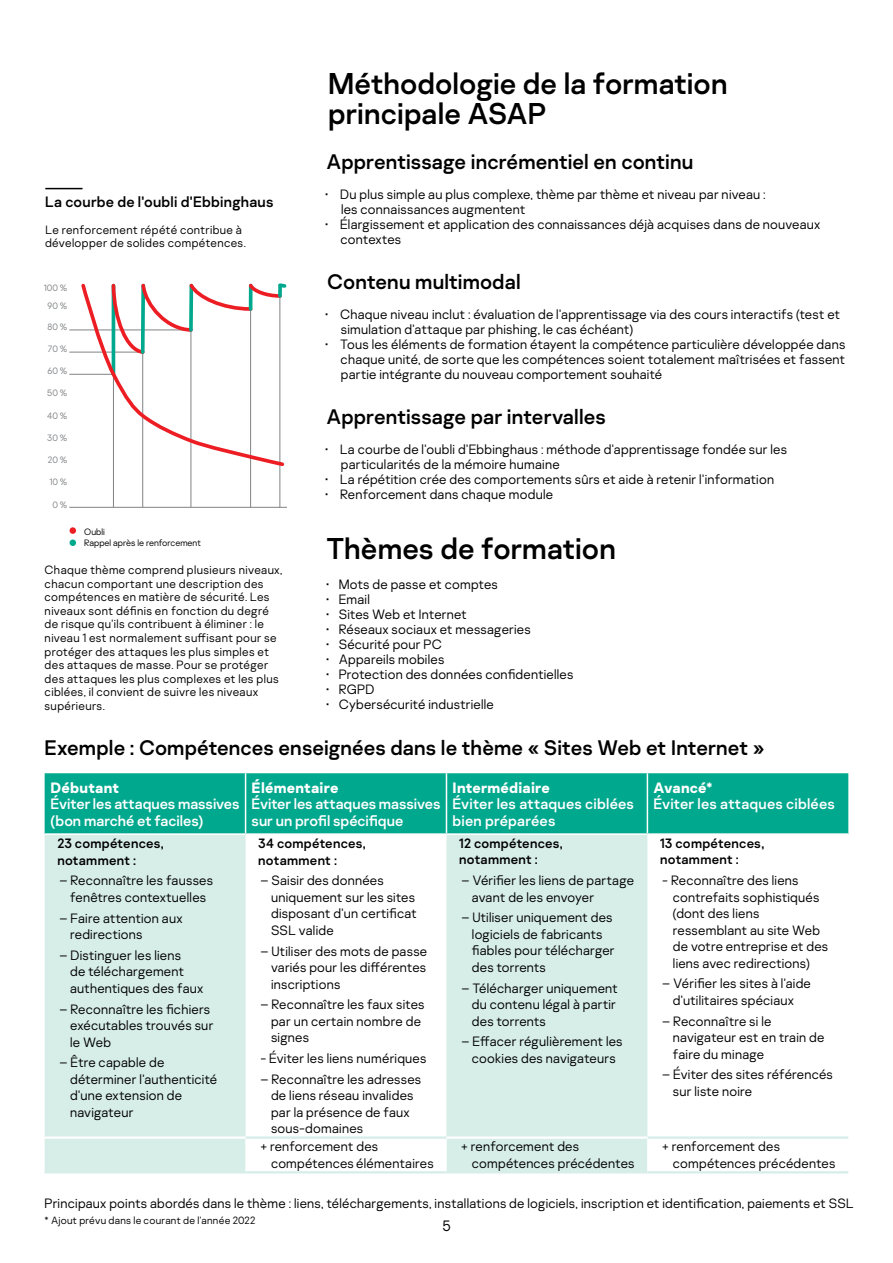
<style>
.page{position:relative;width:893px;height:1263px;background:#fff}
.page>*{position:absolute;margin:0;border:0;box-sizing:border-box;transform-origin:0 0}
.t1{font:30px/30px "Kaspersky Sans";color:#000}
.t2{font:21px "Kaspersky Sans";letter-spacing:.005em;color:#000}
.t3{font:15px/16.5px "Kaspersky Sans";color:#fff}
.t4{font:700 15px "Kaspersky Sans";letter-spacing:.015em;color:#fff}
.t5{font:15px "Kaspersky Sans";letter-spacing:.015em;color:#000}
.t6{font:300 15px "Kaspersky Sans";color:#000}
.t7{font:300 13.5px/16.5px "Kaspersky Sans";letter-spacing:.02em;color:#000}
.t8{font:13.5px/16.5px "Kaspersky Sans";letter-spacing:.015em;color:#000}
.t9{font:300 12px/13.5px "Kaspersky Sans";letter-spacing:.03em;color:#000}
.t10{font:300 10.5px "Kaspersky Sans";letter-spacing:.025em;color:#000}
.t11{font:300 9.15px "Kaspersky Sans";color:#808285}
.t12{font:300 9.15px/10.9px "Kaspersky Sans";color:#000}
</style>
<div class="page">
<div style="left:45px;top:773px;width:803px;height:60px;background:#00a88e"></div>
<svg style="left:45px;top:835px;width:602px;height:336px;fill:#d6ede8"></svg>
<svg style="left:246px;top:1139px;width:401px;height:32px"></svg>
<hr style="left:245px;top:773px;width:1px;height:60px;background:#fff">
<hr style="left:446px;top:773px;width:1px;height:60px;background:#fff">
<hr style="left:647px;top:773px;width:1px;height:60px;background:#fff">
<hr style="left:647px;top:1136px;width:201px;height:3px;background:#d6ede8">
<hr style="left:246px;top:1136px;width:200px;height:3px;background:#d6ede8">
<hr style="left:45px;top:1136px;width:201px;height:3px;background:#fff">
<hr style="left:446px;top:1136px;width:201px;height:3px;background:#fff">
<hr style="left:45px;top:1171px;width:201px;height:2px;background:#d6ede8">
<hr style="left:246px;top:1171px;width:200px;height:2px;background:#d6ede8">
<hr style="left:446px;top:1171px;width:201px;height:2px;background:#d6ede8">
<hr style="left:647px;top:1171px;width:201px;height:2px;background:#d6ede8">
<hr style="left:45px;top:188px;width:38px;height:1px;background:#000">
<hr style="left:69px;top:507px;width:217px;height:1px;background:#808285">
<hr style="left:113px;top:374px;width:1px;height:133px;background:#808285">
<hr style="left:142px;top:352px;width:1px;height:155px;background:#808285">
<hr style="left:279px;top:286px;width:1px;height:221px;background:#808285">
<hr style="left:191px;top:330px;width:1px;height:177px;background:#808285">
<hr style="left:250px;top:309px;width:1px;height:198px;background:#808285">
<hr style="left:69px;top:352px;width:74px;height:1px;background:#808285">
<hr style="left:69px;top:374px;width:44px;height:1px;background:#808285">
<hr style="left:69px;top:330px;width:122px;height:1px;background:#808285">
<svg style="left:80px;top:283px;width:206px;height:185px"></svg>
<div style="left:70px;top:539px;width:6px;height:7px;background:#00a88e;border-radius:50%"></div>
<div style="left:70px;top:527px;width:6px;height:7px;background:#ed1d24;border-radius:50%"></div>
<p class="t5" style="left:45px;top:192px;width:230px">La courbe de l'oubli d'Ebbinghaus</p>
<p class="t9" style="left:45px;top:223px;width:202px">Le renforcement répété contribue à développer de solides compétences.</p>
<p class="t11" style="left:44px;top:282px;width:25px">100 %</p>
<p class="t11" style="left:48px;top:300px;width:21px">90 %</p>
<p class="t11" style="left:47px;top:321px;width:21px">80 %</p>
<p class="t11" style="left:48px;top:343px;width:21px">70 %</p>
<p class="t11" style="left:47px;top:366px;width:22px">60 %</p>
<p class="t11" style="left:47px;top:388px;width:22px">50 %</p>
<p class="t11" style="left:47px;top:410px;width:22px">40 %</p>
<p class="t11" style="left:47px;top:432px;width:22px">30 %</p>
<p class="t11" style="left:48px;top:454px;width:21px">20 %</p>
<p class="t11" style="left:50px;top:476px;width:19px">10 %</p>
<p class="t11" style="left:52px;top:500px;width:17px">0 %</p>
<p class="t12" style="left:84px;top:526px;width:118px">Oubli<br>Rappel après le renforcement</p>
<p class="t9" style="left:45px;top:563px;width:239px">Chaque thème comprend plusieurs niveaux, chacun comportant une description des compétences en matière de sécurité. Les niveaux sont définis en fonction du degré de risque qu'ils contribuent à éliminer : le niveau 1 est normalement suffisant pour se protéger des attaques les plus simples et des attaques de masse. Pour se protéger des attaques les plus complexes et les plus ciblées, il convient de suivre les niveaux supérieurs.</p>
<h1 class="t1" style="left:328px;top:69px;width:401px">Méthodologie de la formation principale ASAP</h1>
<h2 class="t2" style="left:327px;top:149px;width:368px">Apprentissage incrémentiel en continu</h2>
<p class="t7" style="left:341px;top:187px;width:426px;line-height:15px;text-indent:-16px">• Du plus simple au plus complexe, thème par thème et niveau par niveau : les connaissances augmentent</p>
<p class="t7" style="left:341px;top:217px;width:481px;line-height:15px;text-indent:-15px">• Élargissement et application des connaissances déjà acquises dans de nouveaux contextes</p>
<h2 class="t2" style="left:327px;top:269px;width:195px">Contenu multimodal</h2>
<p class="t7" style="left:341px;top:307px;width:501px;line-height:15px;text-indent:-16px">• Chaque niveau inclut : évaluation de l'apprentissage via des cours interactifs (test et simulation d'attaque par phishing, le cas échéant)</p>
<p class="t7" style="left:341px;top:337px;width:506px;line-height:15px;text-align:justify;text-indent:-15px">• Tous les éléments de formation étayent la compétence particulière développée dans chaque unité, de sorte que les compétences soient totalement maîtrisées et fassent partie intégrante du nouveau comportement souhaité</p>
<h2 class="t2" style="left:327px;top:404px;width:281px">Apprentissage par intervalles</h2>
<p class="t7" style="left:341px;top:442px;width:448px;line-height:15px;text-indent:-16px">• La courbe de l'oubli d'Ebbinghaus : méthode d'apprentissage fondée sur les particularités de la mémoire humaine</p>
<p class="t7" style="left:325px;top:471px;width:450px">• La répétition crée des comportements sûrs et aide à retenir l'information</p>
<p class="t7" style="left:325px;top:486px;width:229px">• Renforcement dans chaque module</p>
<h1 class="t1" style="left:326px;top:534px;width:291px">Thèmes de formation</h1>
<p class="t7" style="left:326px;top:576px;width:173px">• Mots de passe et comptes</p>
<p class="t7" style="left:326px;top:591px;width:45px">• Email</p>
<p class="t7" style="left:326px;top:606px;width:142px">• Sites Web et Internet</p>
<p class="t7" style="left:326px;top:621px;width:206px">• Réseaux sociaux et messageries</p>
<p class="t7" style="left:326px;top:636px;width:117px">• Sécurité pour PC</p>
<p class="t7" style="left:326px;top:651px;width:120px">• Appareils mobiles</p>
<p class="t7" style="left:326px;top:666px;width:249px">• Protection des données confidentielles</p>
<p class="t7" style="left:326px;top:681px;width:50px">• RGPD</p>
<p class="t7" style="left:326px;top:696px;width:169px">• Cybersécurité industrielle</p>
<h2 class="t2" style="left:45px;top:734px;width:721px">Exemple : Compétences enseignées dans le thème « Sites Web et Internet »</h2>
<p class="t4" style="left:51px;top:778px;width:70px">Débutant</p>
<p class="t3" style="left:51px;top:795px;width:190px">Éviter les attaques massives (bon marché et faciles)</p>
<p class="t4" style="left:252px;top:778px;width:88px">Élémentaire</p>
<p class="t3" style="left:252px;top:795px;width:190px">Éviter les attaques massives sur un profil spécifique</p>
<p class="t4" style="left:452px;top:778px;width:99px">Intermédiaire</p>
<p class="t3" style="left:452px;top:795px;width:183px">Éviter les attaques ciblées bien préparées</p>
<p class="t4" style="left:653px;top:778px;width:61px">Avancé*</p>
<p class="t3" style="left:653px;top:795px;width:183px">Éviter les attaques ciblées</p>
<p class="t8" style="left:57px;top:835px;width:108px">23 compétences, notamment :</p>
<p class="t7" style="left:60px;top:872px;width:155px;text-align:center">– Reconnaître les fausses fenêtres contextuelles</p>
<p class="t7" style="left:70px;top:909px;width:114px;text-indent:-11px">– Faire attention aux redirections</p>
<p class="t7" style="left:70px;top:947px;width:135px;text-indent:-11px">– Distinguer les liens<br>de téléchargement authentiques des faux</p>
<p class="t7" style="left:70px;top:1000px;width:145px;text-indent:-11px">– Reconnaître les fichiers exécutables trouvés sur le Web</p>
<p class="t7" style="left:70px;top:1054px;width:149px;text-indent:-11px">– Être capable de déterminer l'authenticité d'une extension de navigateur</p>
<p class="t8" style="left:258px;top:835px;width:109px">34 compétences, notamment :</p>
<p class="t7" style="left:271px;top:872px;width:147px;text-indent:-11px">– Saisir des données uniquement sur les sites disposant d'un certificat<br>SSL valide</p>
<p class="t7" style="left:271px;top:942px;width:158px;text-align:justify;text-indent:-11px">– Utiliser des mots de passe variés pour les différentes inscriptions</p>
<p class="t7" style="left:271px;top:996px;width:155px;text-indent:-11px">– Reconnaître les faux sites par un certain nombre de signes</p>
<p class="t7" style="left:260px;top:1050px;width:168px">- Éviter les liens numériques</p>
<p class="t7" style="left:271px;top:1071px;width:152px;text-indent:-11px">– Reconnaître les adresses de liens réseau invalides par la présence de faux sous-domaines</p>
<p class="t8" style="left:459px;top:835px;width:105px">12 compétences, notamment :</p>
<p class="t7" style="left:472px;top:872px;width:164px;text-indent:-11px">– Vérifier les liens de partage avant de les envoyer</p>
<p class="t7" style="left:472px;top:909px;width:144px;text-indent:-11px">– Utiliser uniquement des logiciels de fabricants fiables pour télécharger des torrents</p>
<p class="t7" style="left:472px;top:980px;width:147px;text-indent:-11px">– Télécharger uniquement du contenu légal à partir des torrents</p>
<p class="t7" style="left:461px;top:1033px;width:163px;text-align:center">– Effacer régulièrement les cookies des navigateurs</p>
<p class="t8" style="left:660px;top:835px;width:106px">13 compétences, notamment :</p>
<p class="t7" style="left:673px;top:872px;width:157px;text-indent:-11px">- Reconnaître des liens contrefaits sophistiqués (dont des liens ressemblant au site Web de votre entreprise et des liens avec redirections)</p>
<p class="t7" style="left:662px;top:975px;width:150px;text-align:center">– Vérifier les sites à l'aide d'utilitaires spéciaux</p>
<p class="t7" style="left:673px;top:1013px;width:153px;text-indent:-11px">– Reconnaître si le navigateur est en train de faire du minage</p>
<p class="t7" style="left:673px;top:1066px;width:162px;text-indent:-11px">– Éviter des sites référencés sur liste noire</p>
<p class="t7" style="left:271px;top:1138px;width:164px;text-indent:-11px">+ renforcement des compétences élémentaires</p>
<p class="t7" style="left:472px;top:1138px;width:164px;text-indent:-11px">+ renforcement des compétences précédentes</p>
<p class="t7" style="left:673px;top:1138px;width:164px;text-indent:-11px">+ renforcement des compétences précédentes</p>
<p class="t7" style="left:45px;top:1195px;width:811px">Principaux points abordés dans le thème : liens, téléchargements, installations de logiciels, inscription et identification, paiements et SSL</p>
<p class="t10" style="left:45px;top:1214px;width:212px">* Ajout prévu dans le courant de l'année 2022</p>
<p class="t6" style="left:443px;top:1217px;width:10px">5</p>
</div>
